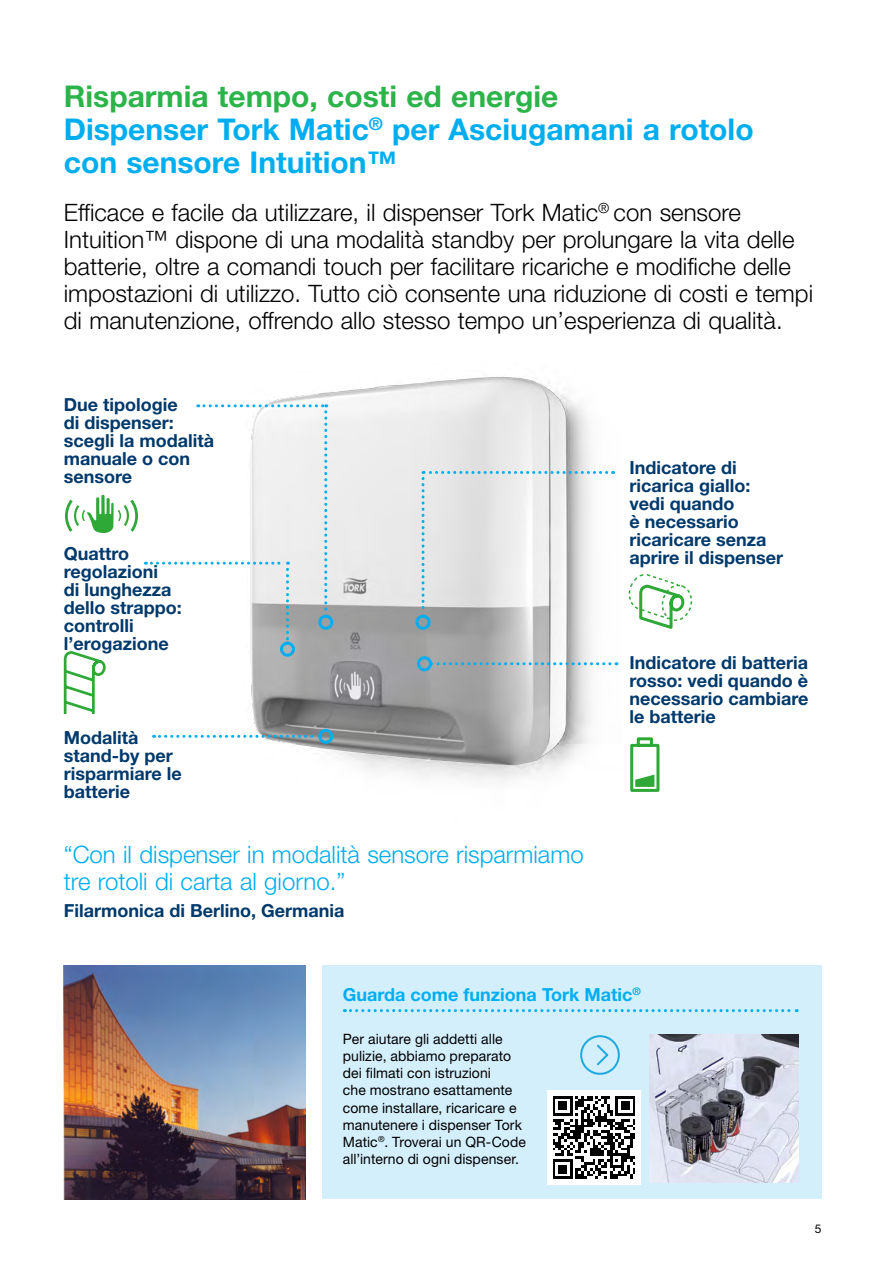
<style>
.page{position:relative;width:885px;height:1263px;background:#fff}
.page>*{position:absolute;margin:0;border:0;box-sizing:border-box;transform-origin:0 0}
.t1{font:700 30px/33px "Helvetica Neue LT Std";color:#00aeef}
.t2{font:300 24px/27px "Helvetica Neue LT Std";color:#000}
.t3{font:300 24px/27px "Helvetica Neue LT Std";color:#00aeef}
.t4{font:700 18px/18px "Helvetica Neue LT Std";color:#00396b}
.t5{font:700 18px "Helvetica Neue LT Std";color:#00aeef}
.t6{font:14.25px/17.2px "Helvetica Neue LT Std";letter-spacing:.005em;color:#000}
.t7{font:12px "Helvetica Neue LT Std";color:#000}
.s1{color:#2cb34a}
</style>
<div class="page">
<img style="left:244px;top:376px;width:375px;height:405px">
<div style="left:322px;top:965px;width:499px;height:234px;background:#d4effc"></div>
<svg style="left:432px;top:662px;width:178px;height:3px"></svg>
<div style="left:417px;top:656px;width:15px;height:15px;border:3px solid #00aeef;border-radius:50%"></div>
<img style="left:64px;top:965px;width:241px;height:234px">
<svg style="left:580px;top:1035px;width:39px;height:40px"></svg>
<img style="left:649px;top:1034px;width:149px;height:149px">
<svg style="left:64px;top:651px;width:42px;height:62px"></svg>
<svg style="left:630px;top:737px;width:29px;height:55px"></svg>
<svg style="left:65px;top:495px;width:73px;height:38px"></svg>
<svg style="left:153px;top:735px;width:165px;height:3px"></svg>
<div style="left:318px;top:729px;width:15px;height:15px;border:3px solid #00aeef;border-radius:50%"></div>
<img style="left:547px;top:1091px;width:93px;height:93px">
<svg style="left:628px;top:574px;width:64px;height:55px"></svg>
<div style="left:318px;top:615px;width:15px;height:15px;border:3px solid #00aeef;border-radius:50%"></div>
<svg style="left:145px;top:404px;width:182px;height:241px"></svg>
<div style="left:280px;top:642px;width:15px;height:15px;border:3px solid #00aeef;border-radius:50%"></div>
<svg style="left:421px;top:471px;width:185px;height:147px"></svg>
<div style="left:415px;top:615px;width:15px;height:15px;border:3px solid #00aeef;border-radius:50%"></div>
<svg style="left:344px;top:1009px;width:453px;height:3px"></svg>
<h1 class="t1" style="left:64px;top:79px;width:691px"><span class="s1">Risparmia tempo, costi ed energie<br></span>Dispenser Tork Matic<sup>®</sup> per Asciugamani a rotolo con sensore Intuition™</h1>
<p class="t2" style="left:64px;top:199px;width:750px">Efficace e facile da utilizzare, il dispenser Tork Matic<sup>®</sup> con sensore Intuition™ dispone di una modalità standby per prolungare la vita delle batterie, oltre a comandi touch per facilitare ricariche e modifiche delle impostazioni di utilizzo. Tutto ciò consente una riduzione di costi e tempi di manutenzione, offrendo allo stesso tempo un’esperienza di qualità.</p>
<p class="t4" style="left:64px;top:395px;width:152px">Due tipologie<br>di dispenser: scegli la modalità manuale o con sensore</p>
<p class="t4" style="left:64px;top:544px;width:119px">Quattro regolazioni<br>di lunghezza dello strappo: controlli l’erogazione</p>
<p class="t4" style="left:64px;top:728px;width:119px">Modalità stand-by per risparmiare le batterie</p>
<h2 class="t3" style="left:64px;top:841px;width:521px">“Con il dispenser in modalità sensore risparmiamo tre rotoli di carta al giorno.”</h2>
<p class="t4" style="left:64px;top:901px;width:282px">Filarmonica di Berlino, Germania</p>
<p class="t4" style="left:629px;top:458px;width:155px">Indicatore di ricarica giallo: vedi quando<br>è necessario ricaricare senza aprire il dispenser</p>
<p class="t4" style="left:629px;top:653px;width:180px;text-align:justify">Indicatore di batteria rosso: vedi quando è necessario cambiare le batterie</p>
<p class="t5" style="left:343px;top:983px;width:299px">Guarda come funziona Tork Matic<sup>®</sup></p>
<p class="t6" style="left:343px;top:1030px;width:184px">Per aiutare gli addetti alle pulizie, abbiamo preparato dei filmati con istruzioni<br>che mostrano esattamente come installare, ricaricare e manutenere i dispenser Tork<br>Matic<sup>®</sup>. Troverai un QR-Code all’interno di ogni dispenser.</p>
<p class="t7" style="left:814px;top:1222px;width:8px">5</p>
</div>
